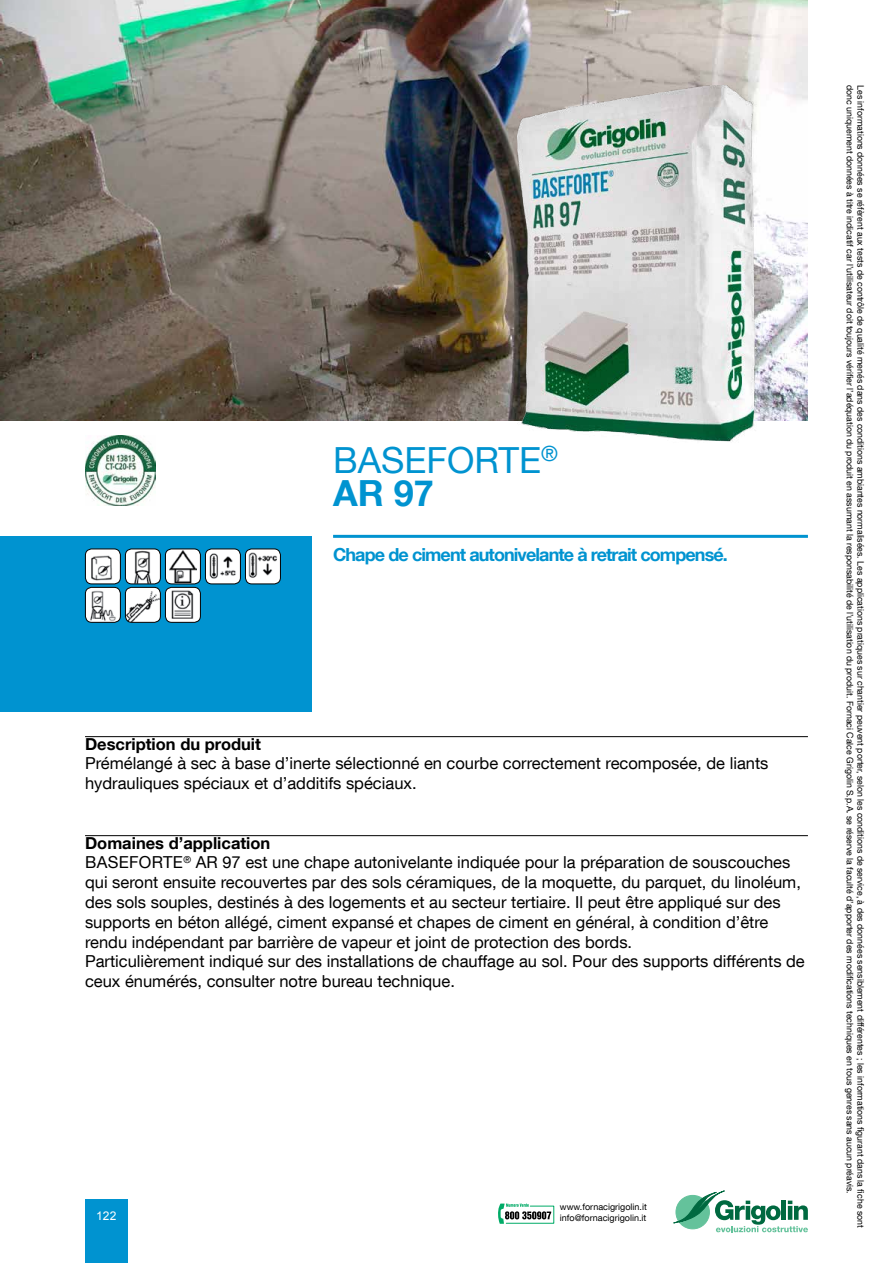
<style>
.page{position:relative;width:893px;height:1263px;background:#fff}
.page>*{position:absolute;margin:0;border:0;box-sizing:border-box;transform-origin:0 0}
.t1{font:36px/33px "Helvetica Neue LT Com";color:#0093d0}
.t2{font:700 18px "Helvetica Neue LT Com";letter-spacing:-.05em;color:#0093d0}
.t3{font:16.5px/19.8px "Helvetica Neue LT Com";color:#000}
.t4{font:700 16.5px "Helvetica Neue LT Com";color:#000}
.t5{font:12px "Arial";color:#fff}
.t6{font:9px "Helvetica Neue LT Com";color:#000}
.s1{font-weight:700}
</style>
<div class="page">
<svg style="left:673px;top:1191px;width:135px;height:41px"></svg>
<div style="left:85px;top:1199px;width:43px;height:64px;background:#0093d0"></div>
<svg style="left:498px;top:1203px;width:56px;height:21px"></svg>
<hr style="left:85px;top:736px;width:723px;height:1px;background:#000">
<hr style="left:85px;top:835px;width:723px;height:1px;background:#000">
<div style="left:0;top:536px;width:312px;height:176px;background:#0093d0"></div>
<img style="left:0;top:0;width:808px;height:420px">
<img style="left:85px;top:549px;width:35px;height:34px">
<div style="left:85px;top:549px;width:36px;height:35px;border:1px solid #000;border-radius:6px"></div>
<img style="left:125px;top:549px;width:35px;height:35px">
<div style="left:125px;top:549px;width:36px;height:35px;border:1px solid #000;border-radius:6px"></div>
<div style="left:165px;top:549px;width:35px;height:35px;background:#fff;border-radius:6px"></div>
<img style="left:169px;top:551px;width:27px;height:31px">
<div style="left:165px;top:549px;width:36px;height:35px;border:1px solid #000;border-radius:6px"></div>
<img style="left:205px;top:549px;width:35px;height:34px">
<div style="left:205px;top:549px;width:36px;height:35px;border:1px solid #000;border-radius:6px"></div>
<img style="left:245px;top:549px;width:35px;height:34px">
<div style="left:245px;top:549px;width:36px;height:35px;border:1px solid #000;border-radius:6px"></div>
<img style="left:85px;top:587px;width:34px;height:34px">
<div style="left:85px;top:587px;width:36px;height:36px;border:1px solid #000;border-radius:6px"></div>
<img style="left:125px;top:587px;width:34px;height:34px">
<div style="left:125px;top:587px;width:36px;height:36px;border:1px solid #000;border-radius:6px"></div>
<img style="left:165px;top:587px;width:34px;height:34px">
<div style="left:165px;top:587px;width:36px;height:36px;border:1px solid #000;border-radius:6px"></div>
<img style="left:481px;top:85px;width:327px;height:357px">
<hr style="left:333px;top:535px;width:475px;height:3px;background:#0093d0">
<img style="left:85px;top:435px;width:70px;height:70px">
<h1 class="t1" style="left:333px;top:442px;width:226px">BASEFORTE<sup>®<br></sup><span class="s1">AR 97</span></h1>
<p class="t2" style="left:333px;top:544px;width:396px">Chape de ciment autonivelante à retrait compensé.</p>
<p class="t4" style="left:85px;top:733px;width:177px">Description du produit</p>
<p class="t3" style="left:85px;top:753px;width:685px">Prémélangé à sec à base d’inerte sélectionné en courbe correctement recomposée, de liants hydrauliques spéciaux et d’additifs spéciaux.</p>
<p class="t3" style="left:85px;top:832px;width:721px"><span class="s1">Domaines d’application<br></span>BASEFORTE<sup>®</sup> AR 97 est une chape autonivelante indiquée pour la préparation de souscouches qui seront ensuite recouvertes par des sols céramiques, de la moquette, du parquet, du linoléum, des sols souples, destinés à des logements et au secteur tertiaire. Il peut être appliqué sur des supports en béton allégé, ciment expansé et chapes de ciment en général, à condition d’être rendu indépendant par barrière de vapeur et joint de protection des bords.<br>Particulièrement indiqué sur des installations de chauffage au sol. Pour des supports différents de ceux énumérés, consulter notre bureau technique.</p>
<p class="t6" style="left:560px;top:1201px;width:88px">www.fornacigrigolin.it</p>
<p class="t5" style="left:96px;top:1208px;width:22px">122</p>
<p class="t6" style="left:560px;top:1212px;width:88px">info@fornacigrigolin.it</p>
<p class="t6" style="left:855px;top:85px;width:1110px;rotate:90deg">donc uniquement données à titre indicatif car l’utilisateur doit toujours vérifier l’adéquation du produit en assumant la responsabilité de l’utilisation du produit. Fornaci Calce Grigolin S.p.A. se réserve la faculté d’apporter des modifications techniques en tous genres sans aucun préavis.</p>
<p class="t6" style="left:866px;top:85px;width:1144px;rotate:90deg">Les informations données se réfèrent aux tests de contrôle de qualité menés dans des conditions ambiantes normalisées. Les applications pratiques sur chantier peuvent porter, selon les conditions de service, à des données sensiblement différentes ; les informations figurant dans la fiche sont</p>
</div>
